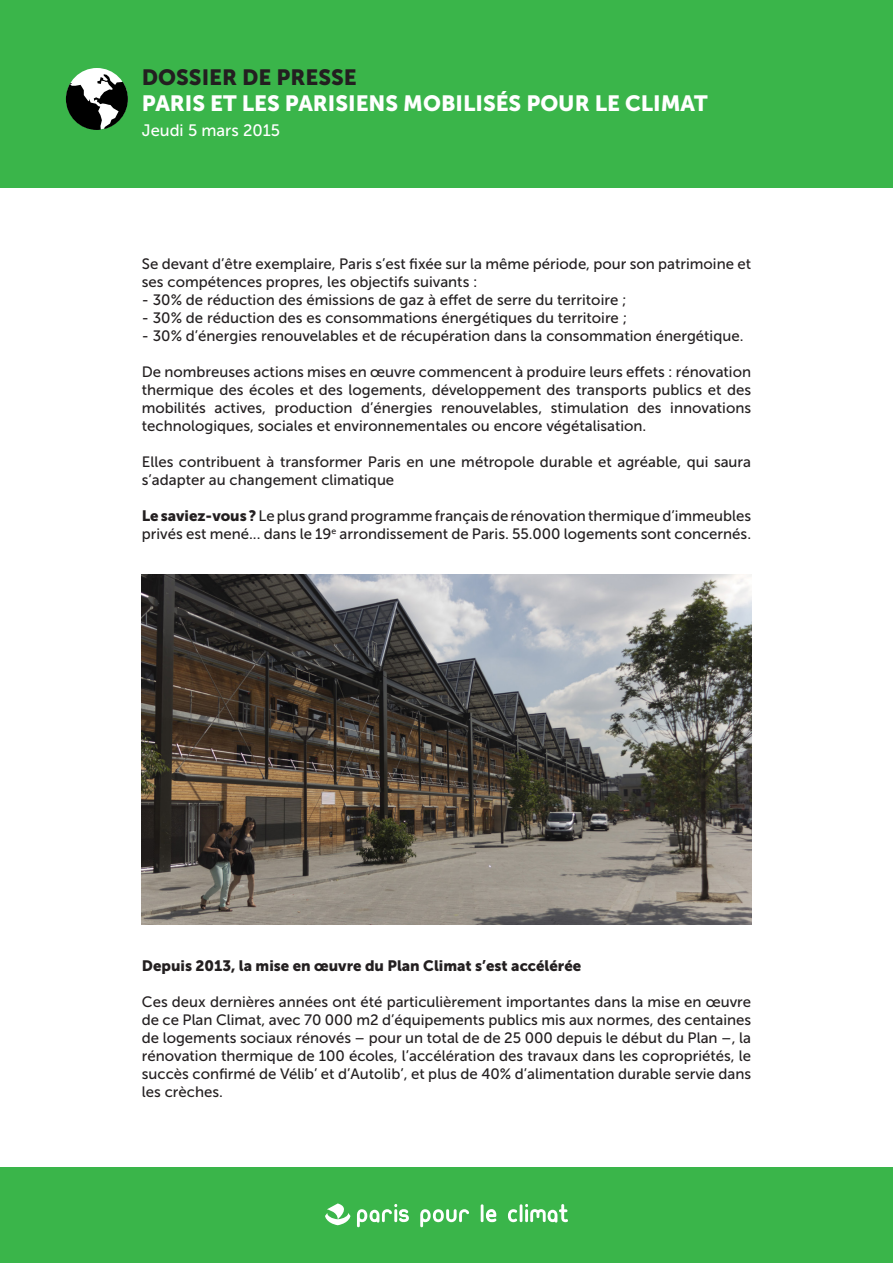
<style>
.page{position:relative;width:893px;height:1263px;background:#fff}
.page>*{position:absolute;margin:0;border:0;box-sizing:border-box;transform-origin:0 0}
.t1{font:21.9px "Museo Sans 900";color:#fff}
.t2{font:21.9px "Museo Sans 900";color:#231f20}
.t3{font:16.5px "Museo Sans 500";color:#fff}
.t4{font:15px/18px "Museo Sans 500";color:#231f20}
.t5{font:15px "Museo Sans 900";color:#231f20}
.s1{font-family:"Museo Sans 900"}
</style>
<div class="page">
<div style="left:0;top:0;width:893px;height:187px;background:#3ab54a"></div>
<div style="left:0;top:1167px;width:893px;height:96px;background:#3ab54a"></div>
<div style="left:66px;top:68px;width:62px;height:62px;background:#fff;border-radius:50%"></div>
<svg style="left:66px;top:74px;width:62px;height:56px"></svg>
<svg style="left:325px;top:1203px;width:243px;height:24px"></svg>
<img style="left:142px;top:574px;width:609px;height:351px">
<h1 class="t2" style="left:142px;top:65px;width:216px">DOSSIER DE PRESSE</h1>
<h1 class="t1" style="left:142px;top:91px;width:567px">PARIS ET LES PARISIENS MOBILISÉS POUR LE CLIMAT</h1>
<p class="t3" style="left:142px;top:121px;width:140px">Jeudi 5 mars 2015</p>
<p class="t4" style="left:142px;top:254px;width:611px">Se devant d’être exemplaire, Paris s’est fixée sur la même période, pour son patrimoine et ses compétences propres, les objectifs suivants :</p>
<p class="t4" style="left:142px;top:290px;width:486px">- 30% de réduction des émissions de gaz à effet de serre du territoire ;</p>
<p class="t4" style="left:142px;top:308px;width:487px">- 30% de réduction des es consommations énergétiques du territoire ;</p>
<p class="t4" style="left:142px;top:326px;width:603px">- 30% d’énergies renouvelables et de récupération dans la consommation énergétique.</p>
<p class="t4" style="left:142px;top:362px;width:611px;text-align:justify">De nombreuses actions mises en œuvre commencent à produire leurs effets : rénovation thermique des écoles et des logements, développement des transports publics et des mobilités actives, production d’énergies renouvelables, stimulation des innovations technologiques, sociales et environnementales ou encore végétalisation.</p>
<p class="t4" style="left:142px;top:452px;width:611px">Elles contribuent à transformer Paris en une métropole durable et agréable, qui saura s’adapter au changement climatique</p>
<p class="t4" style="left:142px;top:506px;width:611px"><span class="s1">Le saviez-vous ?</span> Le plus grand programme français de rénovation thermique d’immeubles privés est mené... dans le 19<sup>e</sup> arrondissement de Paris. 55.000 logements sont concernés.</p>
<p class="t5" style="left:142px;top:957px;width:441px">Depuis 2013, la mise en œuvre du Plan Climat s’est accélérée</p>
<p class="t4" style="left:142px;top:992px;width:611px;text-align:justify">Ces deux dernières années ont été particulièrement importantes dans la mise en œuvre de ce Plan Climat, avec 70 000 m2 d’équipements publics mis aux normes, des centaines de logements sociaux rénovés – pour un total de de 25 000 depuis le début du Plan –, la rénovation thermique de 100 écoles, l’accélération des travaux dans les copropriétés, le succès confirmé de Vélib’ et d’Autolib’, et plus de 40% d’alimentation durable servie dans les crèches.</p>
</div>
